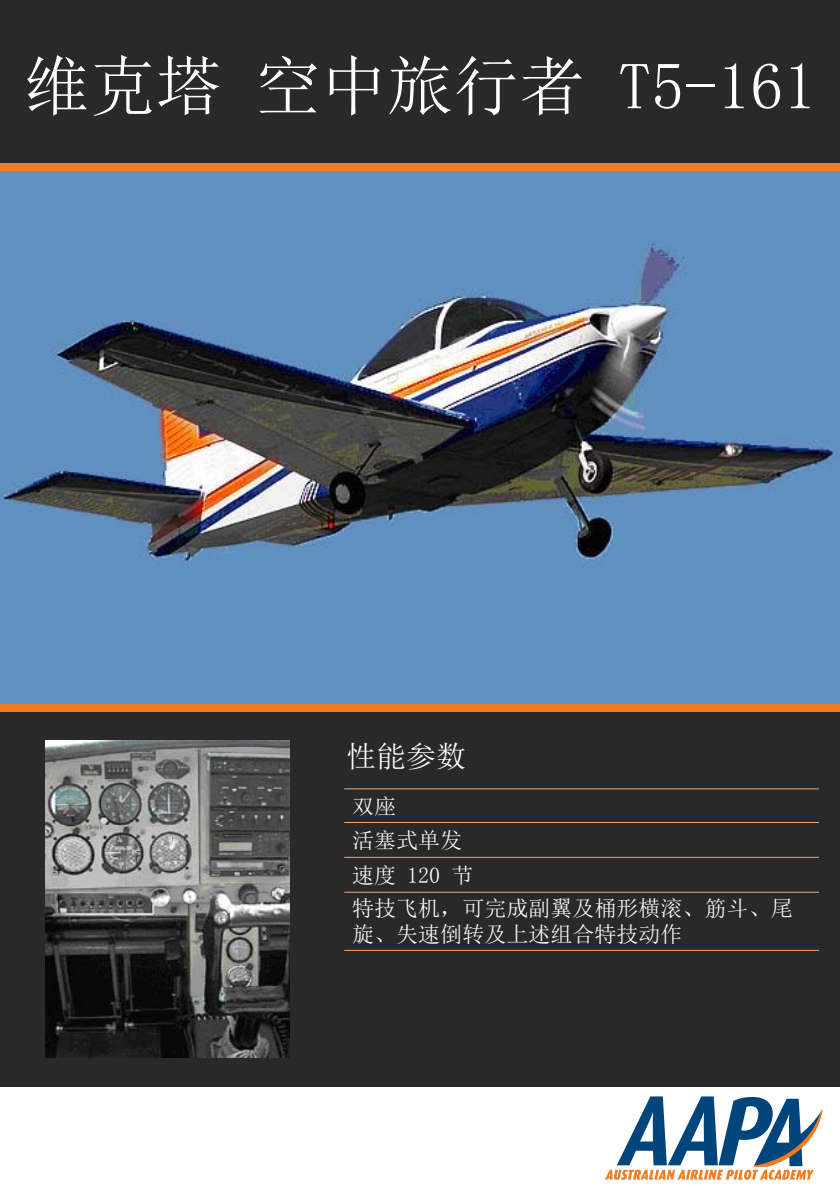
<style>
.page{position:relative;width:840px;height:1191px;background:#fff}
.page>*{position:absolute;margin:0;border:0;box-sizing:border-box;transform-origin:0 0}
.t1{font:66px "Sim Sun";color:#fff}
.t2{font:30px "Sim Sun";color:#fff}
.t3{font:22px/34.2px "Sim Sun";color:#fff}
</style>
<div class="page">
<div style="left:0;top:0;width:839px;height:1086px;background:#29292a"></div>
<div style="left:0;top:163px;width:839px;height:548px;background:#f47b20"></div>
<svg style="left:605px;top:1096px;width:216px;height:83px"></svg>
<img style="left:0;top:171px;width:839px;height:532px">
<hr style="left:344px;top:788px;width:474px;height:1px;background:#f8a567">
<hr style="left:344px;top:822px;width:474px;height:1px;background:#f8a567">
<hr style="left:344px;top:857px;width:474px;height:1px;background:#f8a567">
<hr style="left:344px;top:892px;width:474px;height:1px;background:#f8a567">
<hr style="left:344px;top:950px;width:474px;height:1px;background:#f8a567">
<img style="left:45px;top:740px;width:244px;height:317px">
<h1 class="t1" style="left:24px;top:53px;width:793px">维克塔 空中旅行者 T5-161</h1>
<h2 class="t2" style="left:346px;top:741px;width:121px">性能参数</h2>
<p class="t3" style="left:352px;top:788px;width:441px">双座<br>活塞式单发<br>速度 120 节<br>特技飞机，可完成副翼及桶形横滚、筋斗、尾</p>
<p class="t3" style="left:352px;top:917px;width:331px">旋、失速倒转及上述组合特技动作</p>
</div>
